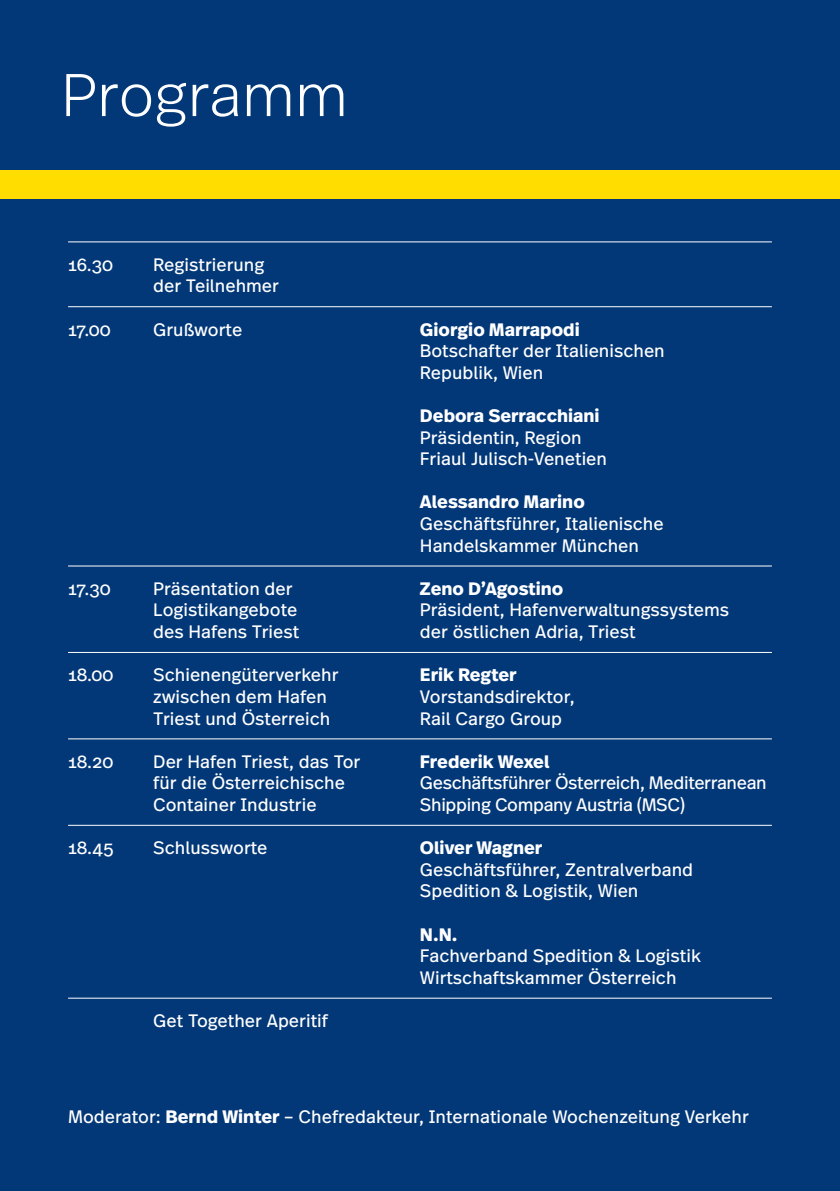
<style>
.page{position:relative;width:840px;height:1191px;background:#fff}
.page>*{position:absolute;margin:0;border:0;box-sizing:border-box;transform-origin:0 0}
.t1{font:300 60px "Real Text Pro";color:#fff}
.t2{font:18px/21.6px "Real Text Pro";color:#fff}
.t3{font:700 18px "Real Text Pro";color:#fff}
.t4{font:18px/21.6px "Real Text Pro";letter-spacing:-.02em;color:#fff}
.s1{font-weight:700}
</style>
<div class="page">
<div style="left:0;top:0;width:839px;height:1191px;background:#033878"></div>
<div style="left:0;top:170px;width:839px;height:28px;background:#fd0"></div>
<hr style="left:68px;top:241px;width:703px;height:1px;background:#fff">
<hr style="left:68px;top:306px;width:703px;height:1px;background:#fff">
<hr style="left:68px;top:565px;width:703px;height:1px;background:#fff">
<hr style="left:68px;top:652px;width:703px;height:1px;background:#fff">
<hr style="left:68px;top:738px;width:703px;height:1px;background:#fff">
<hr style="left:68px;top:825px;width:703px;height:1px;background:#fff">
<hr style="left:68px;top:997px;width:703px;height:1px;background:#fff">
<h1 class="t1" style="left:61px;top:49px;width:288px">Programm</h1>
<p class="t2" style="left:68px;top:252px;width:46px">16.30</p>
<p class="t2" style="left:153px;top:252px;width:127px">Registrierung der Teilnehmer</p>
<p class="t2" style="left:68px;top:317px;width:44px">17.00</p>
<p class="t2" style="left:153px;top:317px;width:90px">Grußworte</p>
<p class="t2" style="left:68px;top:576px;width:44px">17.30</p>
<p class="t2" style="left:153px;top:576px;width:148px">Präsentation der<br>Logistikangebote des Hafens Triest</p>
<p class="t2" style="left:68px;top:663px;width:47px">18.00</p>
<p class="t2" style="left:153px;top:663px;width:187px">Schienengüterverkehr zwischen dem Hafen<br>Triest und Österreich</p>
<p class="t2" style="left:68px;top:749px;width:47px">18.20</p>
<p class="t2" style="left:153px;top:749px;width:209px">Der Hafen Triest, das Tor für die Österreichische<br>Container Industrie</p>
<p class="t2" style="left:68px;top:836px;width:47px">18.45</p>
<p class="t2" style="left:153px;top:836px;width:116px">Schlussworte</p>
<p class="t2" style="left:153px;top:1008px;width:176px">Get Together Aperitif</p>
<p class="t3" style="left:420px;top:314px;width:161px">Giorgio Marrapodi</p>
<p class="t2" style="left:420px;top:339px;width:246px">Botschafter der Italienischen<br>Republik, Wien</p>
<p class="t3" style="left:420px;top:400px;width:181px">Debora Serracchiani</p>
<p class="t2" style="left:420px;top:425px;width:188px">Präsidentin, Region<br>Friaul Julisch-Venetien</p>
<p class="t3" style="left:420px;top:487px;width:166px">Alessandro Marino</p>
<p class="t2" style="left:420px;top:512px;width:245px">Geschäftsführer, Italienische<br>Handelskammer München</p>
<p class="t3" style="left:420px;top:573px;width:145px">Zeno D’Agostino</p>
<p class="t2" style="left:420px;top:598px;width:310px">Präsident, Hafenverwaltungssystems der östlichen Adria, Triest</p>
<p class="t3" style="left:420px;top:660px;width:98px">Erik Regter</p>
<p class="t2" style="left:420px;top:684px;width:156px">Vorstandsdirektor,<br>Rail Cargo Group</p>
<p class="t3" style="left:420px;top:746px;width:131px">Frederik Wexel</p>
<p class="t4" style="left:420px;top:771px;width:348px">Geschäftsführer Österreich, Mediterranean<br>Shipping Company Austria (MSC)</p>
<p class="t3" style="left:420px;top:832px;width:124px">Oliver Wagner</p>
<p class="t2" style="left:420px;top:857px;width:274px">Geschäftsführer, Zentralverband<br>Spedition &amp; Logistik, Wien</p>
<p class="t3" style="left:420px;top:919px;width:39px">N.N.</p>
<p class="t2" style="left:420px;top:944px;width:282px">Fachverband Spedition &amp; Logistik<br>Wirtschaftskammer Österreich</p>
<p class="t2" style="left:68px;top:1104px;width:682px">Moderator: <span class="s1">Bernd Winter</span> – Chefredakteur, Internationale Wochenzeitung Verkehr</p>
</div>
